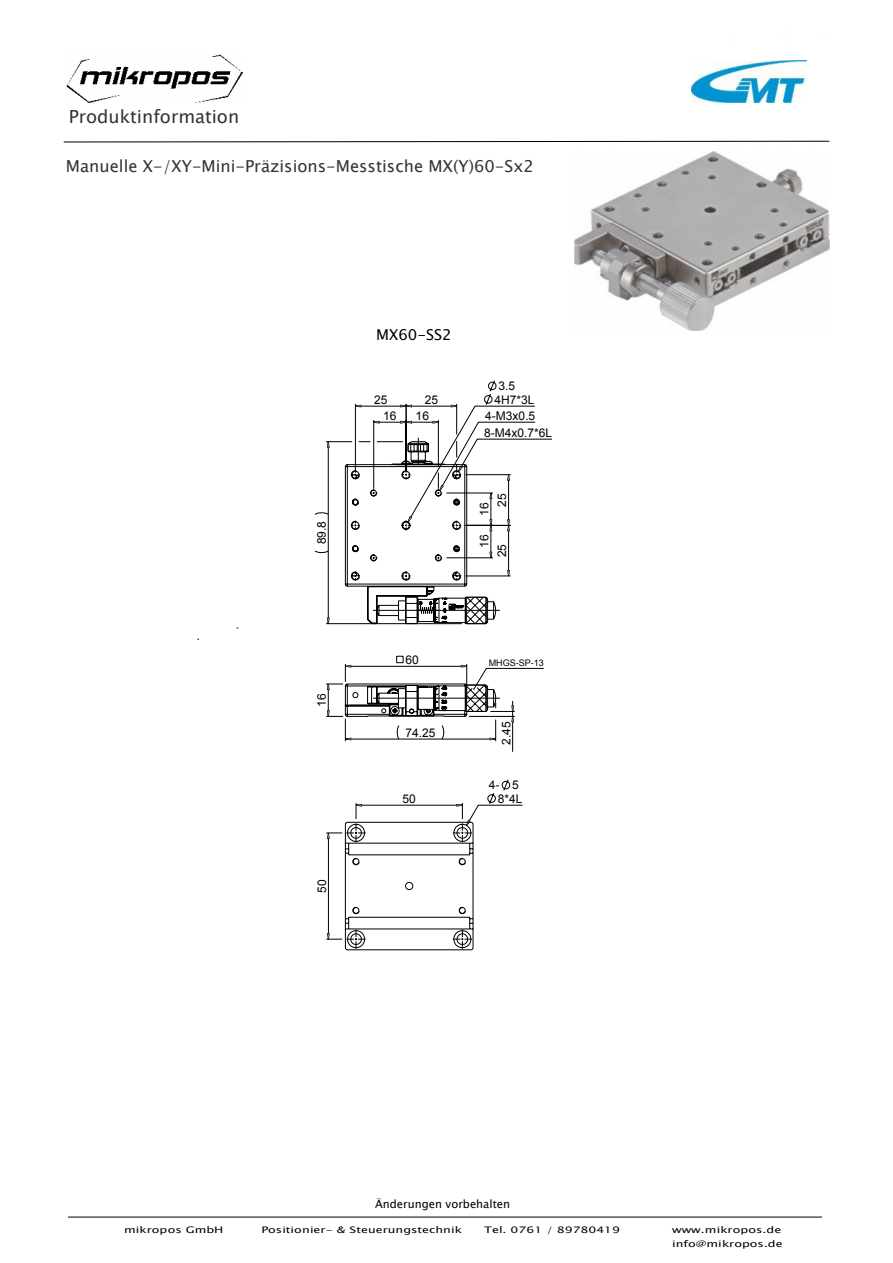
<style>
.page{position:relative;width:893px;height:1263px;background:#fff}
.page>*{position:absolute;margin:0;border:0;box-sizing:border-box;transform-origin:0 0}
.t1{font:18px "Lucida Sans Unicode";color:rgb(0 0 0/.8)}
.t2{font:16.5px "Lucida Sans Unicode";color:rgb(32 28 29/.9)}
.t3{font:15px "Lucida Sans Unicode";color:#000}
.t4{font:12px/13.4px "Arial";color:#000}
.t5{font:11.25px "Lucida Sans Unicode";color:#000}
.t6{font:9px/13.8px "Lucida Sans Unicode";color:#000;scale:1.39 1}
.t7{font:9px "Arial";color:#000}
</style>
<div class="page">
<hr style="left:69px;top:1217px;width:753px;height:1px;background:#000">
<svg style="left:64px;top:141px;width:765px;height:1px"></svg>
<img style="left:691px;top:61px;width:115px;height:42px">
<img style="left:66px;top:54px;width:177px;height:49px">
<img style="left:574px;top:151px;width:255px;height:180px">
<svg style="left:484px;top:380px;width:12px;height:23px"></svg>
<hr style="left:494px;top:1262px;width:45px;height:1px;background:#000">
<hr style="left:313px;top:1262px;width:55px;height:1px;background:#000">
<hr style="left:467px;top:1043px;width:72px;height:1px;background:#000">
<hr style="left:467px;top:1108px;width:72px;height:1px;background:#000">
<hr style="left:485px;top:1025px;width:73px;height:1px;background:#000">
<hr style="left:485px;top:1075px;width:73px;height:1px;background:#000">
<hr style="left:485px;top:1126px;width:73px;height:1px;background:#000">
<hr style="left:313px;top:992px;width:64px;height:1px;background:#000">
<hr style="left:313px;top:1174px;width:173px;height:1px;background:#000">
<svg style="left:354px;top:405px;width:166px;height:35px"></svg>
<svg style="left:314px;top:474px;width:197px;height:151px"></svg>
<svg style="left:326px;top:655px;width:218px;height:97px"></svg>
<svg style="left:326px;top:438px;width:174px;height:186px"></svg>
<svg style="left:336px;top:1262px;width:24px;height:1px"></svg>
<svg style="left:512px;top:1262px;width:27px;height:1px"></svg>
<svg style="left:313px;top:1262px;width:16px;height:1px"></svg>
<svg style="left:326px;top:779px;width:197px;height:172px"></svg>
<h1 class="t1" style="left:69px;top:109px;width:172px">Produktinformation</h1>
<h2 class="t2" style="left:66px;top:159px;width:469px">Manuelle X-/XY-Mini-Präzisions-Messtische MX(Y)60-Sx2</h2>
<h3 class="t4" style="left:316px;top:544px;width:25px;rotate:-90deg">89.8</h3>
<h3 class="t4" style="left:316px;top:707px;width:15px;rotate:-90deg">16</h3>
<h3 class="t4" style="left:316px;top:893px;width:15px;rotate:-90deg">50</h3>
<h3 class="t3" style="left:376px;top:328px;width:77px">MX60-SS2</h3>
<h3 class="t4" style="left:374px;top:394px;width:15px">25</h3>
<h3 class="t4" style="left:425px;top:394px;width:15px">25</h3>
<h3 class="t4" style="left:383px;top:410px;width:15px">16</h3>
<h3 class="t4" style="left:416px;top:410px;width:15px">16</h3>
<h3 class="t4" style="left:495px;top:380px;width:42px;text-indent:4px">3.5<br>4H7*3L</h3>
<h3 class="t4" style="left:485px;top:410px;width:52px">4-M3x0.5</h3>
<h3 class="t4" style="left:484px;top:427px;width:70px">8-M4x0.7*6L</h3>
<h3 class="t4" style="left:479px;top:516px;width:15px;rotate:-90deg">16</h3>
<h3 class="t4" style="left:479px;top:548px;width:15px;rotate:-90deg">16</h3>
<h3 class="t4" style="left:496px;top:507px;width:15px;rotate:-90deg">25</h3>
<h3 class="t4" style="left:496px;top:557px;width:15px;rotate:-90deg">25</h3>
<h3 class="t4" style="left:405px;top:654px;width:15px">60</h3>
<p class="t7" style="left:489px;top:660px;width:57px">MHGS-SP-13</p>
<h3 class="t4" style="left:406px;top:727px;width:32px">74.25</h3>
<h3 class="t4" style="left:501px;top:745px;width:25px;rotate:-90deg">2.45</h3>
<h3 class="t4" style="left:403px;top:793px;width:15px">50</h3>
<h3 class="t4" style="left:498px;top:779px;width:26px;text-indent:-9px">4- 5<br>8*4L</h3>
<p class="t5" style="left:375px;top:1199px;width:137px">Änderungen vorbehalten</p>
<p class="t6" style="left:124px;top:1223px;width:73px">mikropos GmbH</p>
<p class="t6" style="left:261px;top:1223px;width:146px">Positionier- &amp; Steuerungstechnik</p>
<p class="t6" style="left:484px;top:1223px;width:99px">Tel. 0761 / 89780419</p>
<p class="t6" style="left:672px;top:1223px;width:81px">www.mikropos.de info@mikropos.de</p>
</div>
